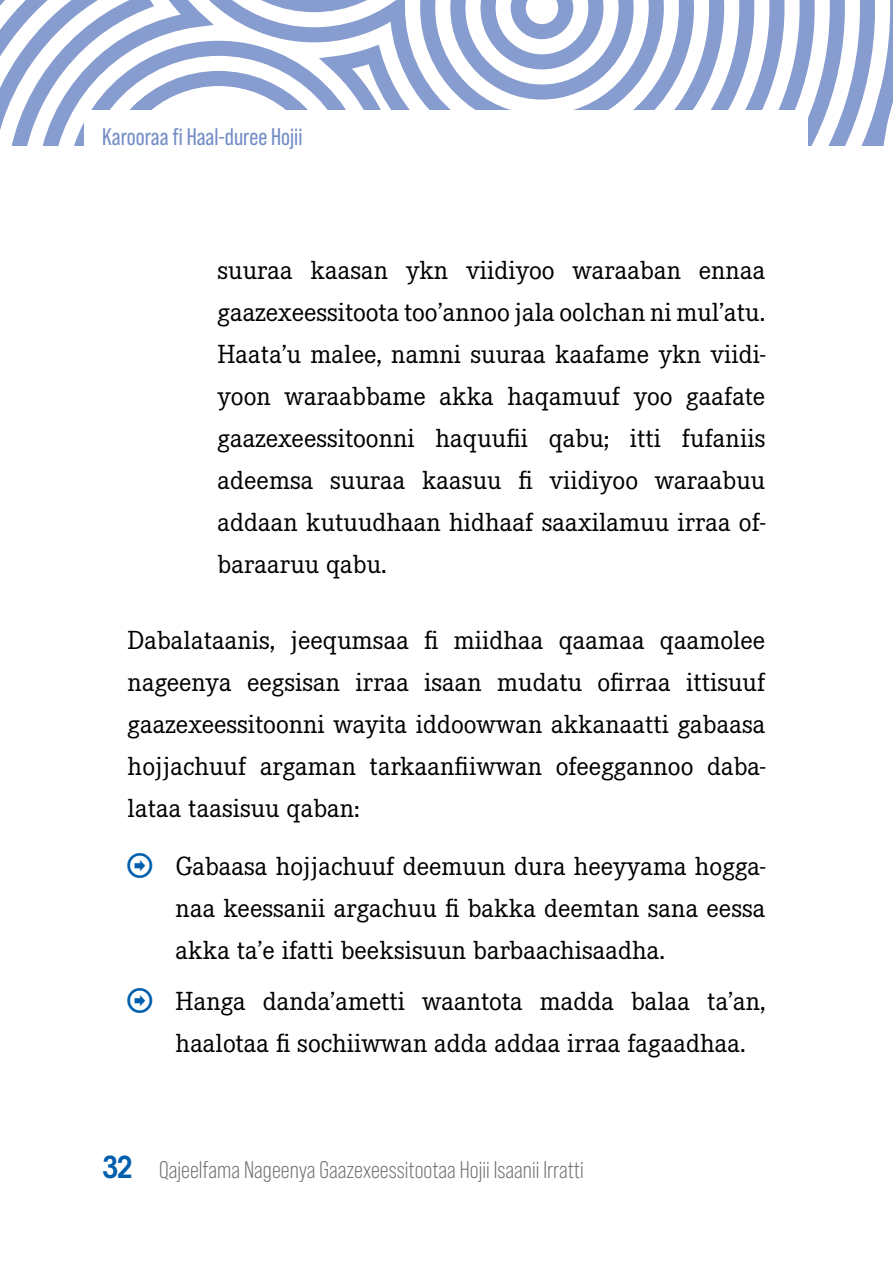
<style>
.page{position:relative;width:893px;height:1263px;background:#fff}
.page>*{position:absolute;margin:0;border:0;box-sizing:border-box;transform-origin:0 0}
.t1{font:27px/42px "Corporate E Pro";color:#000;text-align:justify}
.t2{font:24px "Bebas Neue Pro";color:#6d6e71}
.t3{font:24px "Bebas Neue Pro";color:#748dc7}
.s1{font-family:"ITC Avant Garde Std";font-weight:600;font-stretch:condensed;font-size:30px;color:#005fad}
</style>
<div class="page">
<svg style="left:784px;top:0;width:31px;height:145px"></svg>
<svg style="left:0;top:0;width:784px;height:130px"></svg>
<svg style="left:6px;top:0;width:748px;height:145px"></svg>
<svg style="left:36px;top:0;width:688px;height:145px"></svg>
<svg style="left:664px;top:0;width:30px;height:110px"></svg>
<svg style="left:67px;top:0;width:597px;height:145px"></svg>
<svg style="left:817px;top:0;width:76px;height:145px"></svg>
<div style="left:85px;top:110px;width:723px;height:47px;background:#fff"></div>
<p class="t3" style="left:102px;top:124px;width:202px">Karooraa fi Haal-duree Hojii</p>
<p class="t1" style="left:218px;top:248px;width:549px">suuraa kaasan ykn viidiyoo waraaban ennaa gaazexeessitoota too’annoo jala oolchan ni mul’atu.<br>Haata’u malee, namni suuraa kaafame ykn viidi&shy;yoon waraabbame akka haqamuuf yoo gaafate gaazexeessitoonni haquufii qabu; itti fufaniis adeemsa suuraa kaasuu fi viidiyoo waraabuu addaan kutuudhaan hidhaaf saaxilamuu irraa of&shy;baraaruu qabu.</p>
<p class="t1" style="left:128px;top:617px;width:639px">Dabalataanis, jeequmsaa fi miidhaa qaamaa qaamolee nageenya eegsisan irraa isaan mudatu ofirraa ittisuuf gaazexeessitoonni wayita iddoowwan akkanaatti gabaasa hojjachuuf argaman tarkaanfiiwwan ofeeggannoo daba&shy;lataa taasisuu qaban:</p>
<p class="t1" style="left:176px;top:844px;width:591px">Gabaasa hojjachuuf deemuun dura heeyyama hogga&shy;naa keessanii argachuu fi bakka deemtan sana eessa akka ta’e ifatti beeksisuun barbaachisaadha.</p>
<p class="t1" style="left:176px;top:978px;width:591px">Hanga danda’ametti waantota madda balaa ta’an, haalotaa fi sochiiwwan adda addaa irraa fagaadhaa.</p>
<p class="t2" style="left:102px;top:1157px;width:483px"><span class="s1">32</span> Qajeelfama Nageenya Gaazexeessitootaa Hojii Isaanii Irratti</p>
</div>
